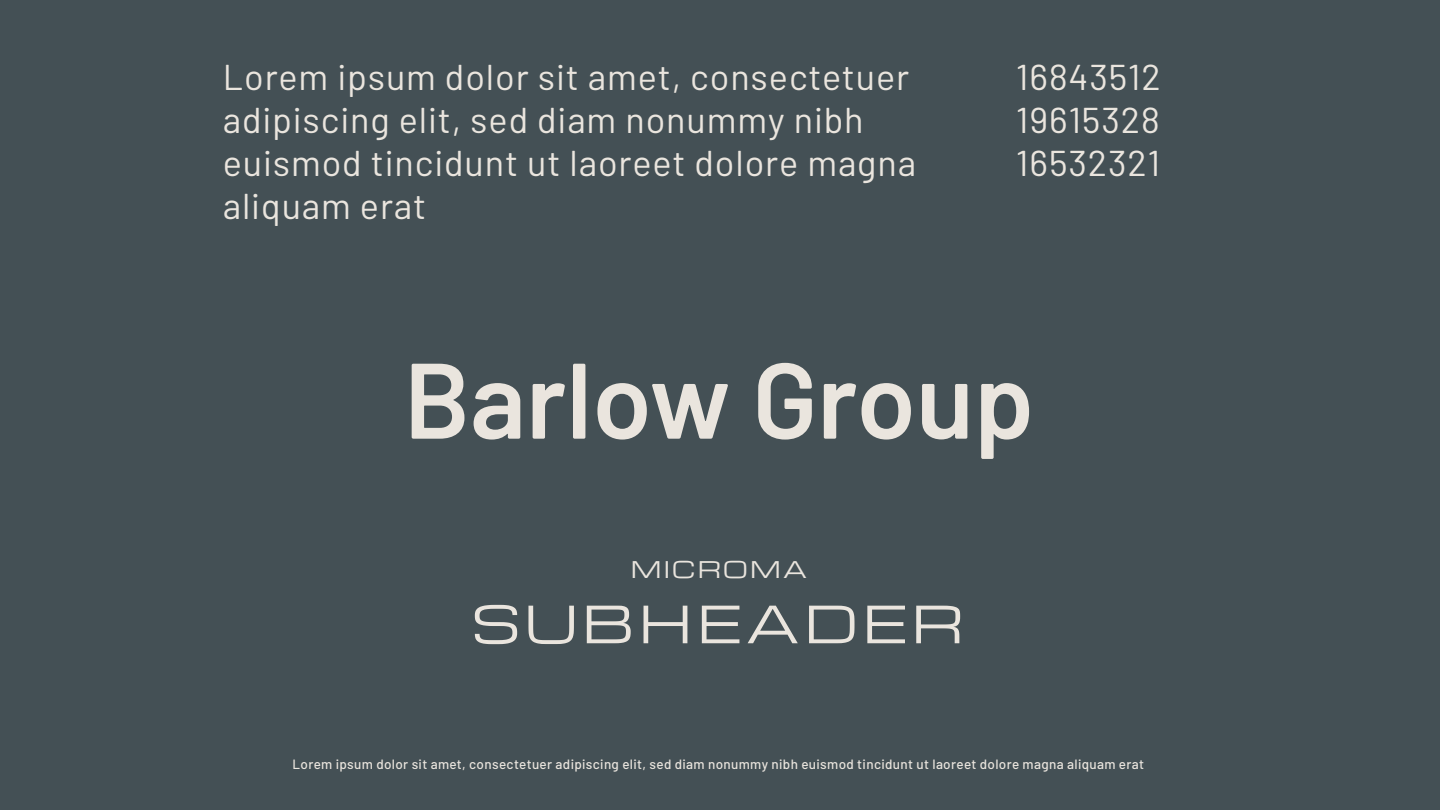
<style>
.page{position:relative;width:1440px;height:810px;background:#445055}
.page>*{position:absolute;margin:0;border:0;box-sizing:border-box;transform-origin:0 0}
.t1{font:600 107.18px "Barlow";color:#eae5de}
.t2{font:50.18px "Michroma";letter-spacing:.1em;color:#eae5de}
.t3{font:36px/43.2px "Barlow";letter-spacing:.025em;color:#eae5de}
.t4{font:22.5px "Michroma";letter-spacing:.1em;color:#eae5de}
.t5{font:500 13.5px "Barlow";letter-spacing:.025em;color:#eae5de}
</style>
<div class="page">
<p class="t3" style="left:223px;top:54px;width:695px">Lorem ipsum dolor sit amet, consectetuer adipiscing elit, sed diam nonummy nibh euismod tincidunt ut laoreet dolore magna aliquam erat</p>
<p class="t3" style="left:1016px;top:54px;width:146px;text-align:justify">16843512<br>19615328<br>16532321</p>
<h1 class="t1" style="left:404px;top:334px;width:631px">Barlow Group</h1>
<p class="t4" style="left:631px;top:557px;width:178px">MICROMA</p>
<h2 class="t2" style="left:472px;top:597px;width:493px">SUBHEADER</h2>
<p class="t5" style="left:293px;top:756px;width:853px">Lorem ipsum dolor sit amet, consectetuer adipiscing elit, sed diam nonummy nibh euismod tincidunt ut laoreet dolore magna aliquam erat</p>
</div>
